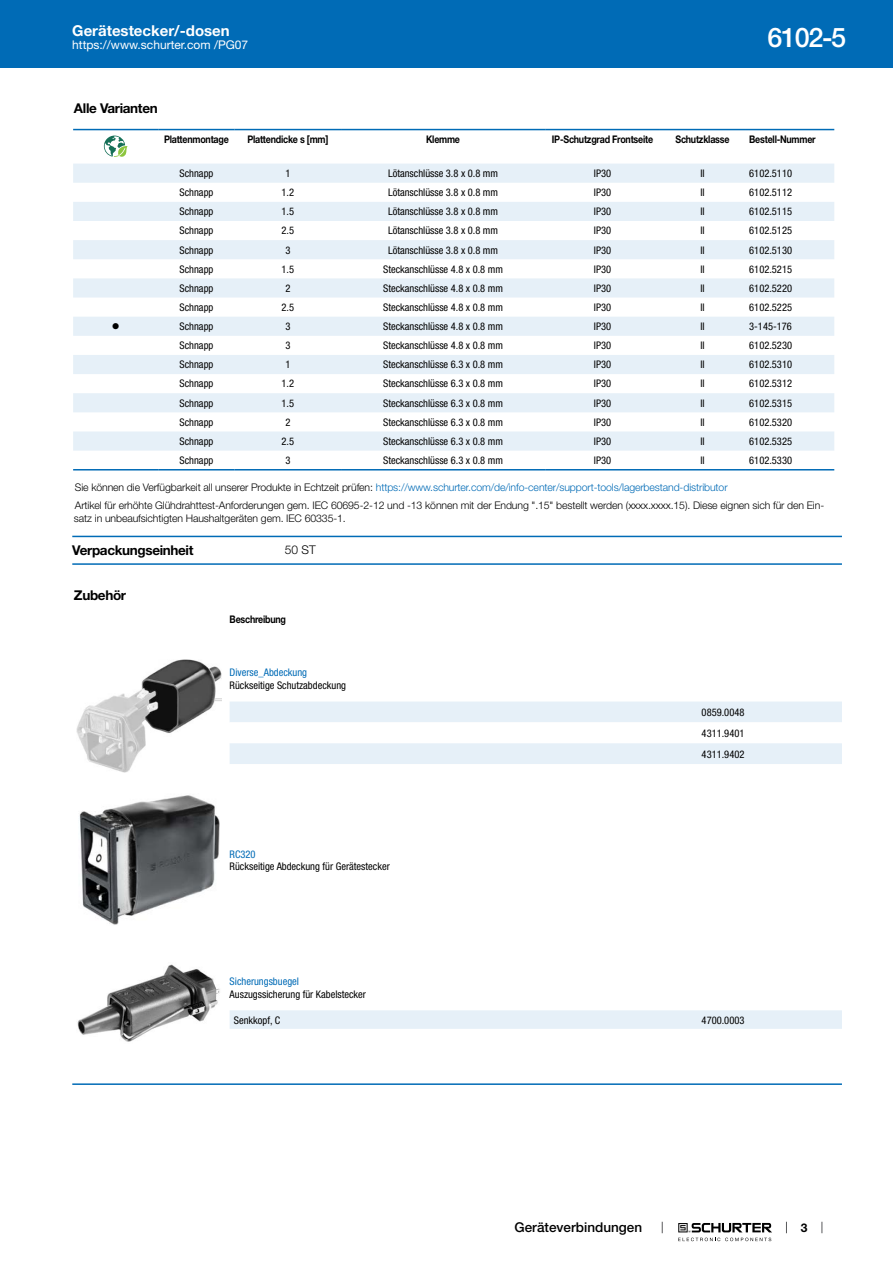
<style>
.page{position:relative;width:893px;height:1263px;background:#fff}
.page>*{position:absolute;margin:0;border:0;box-sizing:border-box;transform-origin:0 0}
.t1{font:500 27px "Helvetica Neue LT";color:#fff}
.t2{font:700 15px "Helvetica Neue LT";color:#fff}
.t3{font:700 13.5px "Helvetica Neue LT";letter-spacing:-.025em;color:#000}
.t4{font:500 13.5px "Helvetica Neue LT";color:#000}
.t5{font:12px "Helvetica Neue LT";color:#fff}
.t6{font:300 12px "Helvetica Neue LT";color:#000}
.t7{font:700 12px "Helvetica Neue LT";color:#000}
.t8{font:condensed 10.5px/20.9px "Helvetica Neue LT";color:#000;text-align:justify}
.t9{font:300 10.5px/18.5px "Helvetica Neue LT";letter-spacing:-.01em;color:#000}
.t10{font:700 10.5px "Helvetica Neue LT";letter-spacing:-.025em;color:#000;scale:.85 1}
.t11{font:condensed 10.5px "Helvetica Neue LT";color:#006bb6}
.t12{font:10.5px "Wingdings";color:#000}
.s1{color:#006bb6}
</style>
<div class="page">
<svg style="left:678px;top:1223px;width:94px;height:18px"></svg>
<div style="left:0;top:0;width:893px;height:68px;background:#006bb6"></div>
<svg style="left:73px;top:130px;width:761px;height:341px"></svg>
<svg style="left:73px;top:164px;width:761px;height:287px;fill:#e6f0f8"></svg>
<hr style="left:73px;top:129px;width:85px;height:1px;background:#006bb6">
<hr style="left:158px;top:129px;width:77px;height:1px;background:#006bb6">
<hr style="left:235px;top:129px;width:106px;height:1px;background:#006bb6">
<hr style="left:341px;top:129px;width:204px;height:1px;background:#006bb6">
<hr style="left:545px;top:129px;width:115px;height:1px;background:#006bb6">
<hr style="left:660px;top:129px;width:85px;height:1px;background:#006bb6">
<hr style="left:745px;top:129px;width:89px;height:1px;background:#006bb6">
<hr style="left:73px;top:469px;width:85px;height:1px;background:#006bb6">
<hr style="left:158px;top:469px;width:77px;height:1px;background:#006bb6">
<hr style="left:235px;top:469px;width:106px;height:1px;background:#006bb6">
<hr style="left:341px;top:469px;width:204px;height:1px;background:#006bb6">
<hr style="left:545px;top:469px;width:115px;height:1px;background:#006bb6">
<hr style="left:660px;top:469px;width:85px;height:1px;background:#006bb6">
<hr style="left:745px;top:469px;width:89px;height:1px;background:#006bb6">
<svg style="left:104px;top:136px;width:23px;height:21px"></svg>
<hr style="left:72px;top:536px;width:770px;height:1px;background:#006bb6">
<hr style="left:72px;top:563px;width:770px;height:2px;background:#006bb6">
<img style="left:77px;top:659px;width:144px;height:114px">
<svg style="left:230px;top:701px;width:612px;height:63px"></svg>
<img style="left:79px;top:795px;width:140px;height:130px">
<img style="left:77px;top:964px;width:143px;height:78px">
<div style="left:230px;top:1010px;width:612px;height:19px;background:#e6f0f8"></div>
<hr style="left:72px;top:1083px;width:770px;height:2px;background:#006bb6">
<h2 class="t2" style="left:72px;top:21px;width:159px">Gerätestecker/-dosen</h2>
<p class="t5" style="left:72px;top:38px;width:178px">https://www.schurter.com /PG07</p>
<p class="t3" style="left:74px;top:99px;width:85px">Alle Varianten</p>
<h1 class="t1" style="left:767px;top:21px;width:80px">6102-5</h1>
<p class="t10" style="left:164px;top:133px;width:78px">Plattenmontage</p>
<p class="t10" style="left:247px;top:133px;width:97px">Plattendicke s [mm]</p>
<p class="t10" style="left:426px;top:133px;width:42px">Klemme</p>
<p class="t10" style="left:552px;top:133px;width:121px">IP-Schutzgrad Frontseite</p>
<p class="t10" style="left:675px;top:133px;width:65px">Schutzklasse</p>
<p class="t10" style="left:749px;top:133px;width:80px">Bestell-Nummer</p>
<p class="t8" style="left:179px;top:163px;width:35px">Schnapp</p>
<p class="t8" style="left:285px;top:163px;width:7px">1</p>
<p class="t8" style="left:388px;top:163px;width:112px">Lötanschlüsse 3.8 x 0.8 mm</p>
<p class="t8" style="left:594px;top:163px;width:19px">IP30</p>
<p class="t8" style="left:700px;top:163px;width:6px">II</p>
<p class="t8" style="left:749px;top:163px;width:44px">6102.5110</p>
<p class="t8" style="left:179px;top:182px;width:35px">Schnapp</p>
<p class="t8" style="left:282px;top:182px;width:14px">1.2</p>
<p class="t8" style="left:388px;top:182px;width:112px">Lötanschlüsse 3.8 x 0.8 mm</p>
<p class="t8" style="left:594px;top:182px;width:19px">IP30</p>
<p class="t8" style="left:700px;top:182px;width:6px">II</p>
<p class="t8" style="left:749px;top:182px;width:44px">6102.5112</p>
<p class="t8" style="left:179px;top:201px;width:35px">Schnapp</p>
<p class="t8" style="left:282px;top:201px;width:14px">1.5</p>
<p class="t8" style="left:388px;top:201px;width:112px">Lötanschlüsse 3.8 x 0.8 mm</p>
<p class="t8" style="left:594px;top:201px;width:19px">IP30</p>
<p class="t8" style="left:700px;top:201px;width:6px">II</p>
<p class="t8" style="left:749px;top:201px;width:44px">6102.5115</p>
<p class="t8" style="left:179px;top:220px;width:35px">Schnapp</p>
<p class="t8" style="left:282px;top:220px;width:14px">2.5</p>
<p class="t8" style="left:388px;top:220px;width:112px">Lötanschlüsse 3.8 x 0.8 mm</p>
<p class="t8" style="left:594px;top:220px;width:19px">IP30</p>
<p class="t8" style="left:700px;top:220px;width:6px">II</p>
<p class="t8" style="left:749px;top:220px;width:44px">6102.5125</p>
<p class="t8" style="left:179px;top:239px;width:35px">Schnapp</p>
<p class="t8" style="left:285px;top:239px;width:7px">3</p>
<p class="t8" style="left:388px;top:239px;width:112px">Lötanschlüsse 3.8 x 0.8 mm</p>
<p class="t8" style="left:594px;top:239px;width:19px">IP30</p>
<p class="t8" style="left:700px;top:239px;width:6px">II</p>
<p class="t8" style="left:749px;top:239px;width:44px">6102.5130</p>
<p class="t8" style="left:179px;top:258px;width:35px">Schnapp</p>
<p class="t8" style="left:282px;top:258px;width:14px">1.5</p>
<p class="t8" style="left:383px;top:258px;width:121px">Steckanschlüsse 4.8 x 0.8 mm</p>
<p class="t8" style="left:594px;top:258px;width:19px">IP30</p>
<p class="t8" style="left:700px;top:258px;width:6px">II</p>
<p class="t8" style="left:749px;top:258px;width:44px">6102.5215</p>
<p class="t8" style="left:179px;top:278px;width:35px">Schnapp</p>
<p class="t8" style="left:285px;top:278px;width:7px">2</p>
<p class="t8" style="left:383px;top:278px;width:121px">Steckanschlüsse 4.8 x 0.8 mm</p>
<p class="t8" style="left:594px;top:278px;width:19px">IP30</p>
<p class="t8" style="left:700px;top:278px;width:6px">II</p>
<p class="t8" style="left:749px;top:278px;width:44px">6102.5220</p>
<p class="t8" style="left:179px;top:297px;width:35px">Schnapp</p>
<p class="t8" style="left:282px;top:297px;width:14px">2.5</p>
<p class="t8" style="left:383px;top:297px;width:121px">Steckanschlüsse 4.8 x 0.8 mm</p>
<p class="t8" style="left:594px;top:297px;width:19px">IP30</p>
<p class="t8" style="left:700px;top:297px;width:6px">II</p>
<p class="t8" style="left:749px;top:297px;width:44px">6102.5225</p>
<p class="t12" style="left:112px;top:320px;width:9px">●</p>
<p class="t8" style="left:179px;top:316px;width:35px">Schnapp</p>
<p class="t8" style="left:285px;top:316px;width:7px">3</p>
<p class="t8" style="left:383px;top:316px;width:121px">Steckanschlüsse 4.8 x 0.8 mm</p>
<p class="t8" style="left:594px;top:316px;width:19px">IP30</p>
<p class="t8" style="left:700px;top:316px;width:6px">II</p>
<p class="t8" style="left:749px;top:316px;width:44px">3-145-176</p>
<p class="t8" style="left:179px;top:335px;width:35px">Schnapp</p>
<p class="t8" style="left:285px;top:335px;width:7px">3</p>
<p class="t8" style="left:383px;top:335px;width:121px">Steckanschlüsse 4.8 x 0.8 mm</p>
<p class="t8" style="left:594px;top:335px;width:19px">IP30</p>
<p class="t8" style="left:700px;top:335px;width:6px">II</p>
<p class="t8" style="left:749px;top:335px;width:44px">6102.5230</p>
<p class="t8" style="left:179px;top:354px;width:35px">Schnapp</p>
<p class="t8" style="left:285px;top:354px;width:7px">1</p>
<p class="t8" style="left:383px;top:354px;width:121px">Steckanschlüsse 6.3 x 0.8 mm</p>
<p class="t8" style="left:594px;top:354px;width:19px">IP30</p>
<p class="t8" style="left:700px;top:354px;width:6px">II</p>
<p class="t8" style="left:749px;top:354px;width:44px">6102.5310</p>
<p class="t8" style="left:179px;top:373px;width:35px">Schnapp</p>
<p class="t8" style="left:282px;top:373px;width:14px">1.2</p>
<p class="t8" style="left:383px;top:373px;width:121px">Steckanschlüsse 6.3 x 0.8 mm</p>
<p class="t8" style="left:594px;top:373px;width:19px">IP30</p>
<p class="t8" style="left:700px;top:373px;width:6px">II</p>
<p class="t8" style="left:749px;top:373px;width:44px">6102.5312</p>
<p class="t8" style="left:179px;top:392px;width:35px">Schnapp</p>
<p class="t8" style="left:282px;top:392px;width:14px">1.5</p>
<p class="t8" style="left:383px;top:392px;width:121px">Steckanschlüsse 6.3 x 0.8 mm</p>
<p class="t8" style="left:594px;top:392px;width:19px">IP30</p>
<p class="t8" style="left:700px;top:392px;width:6px">II</p>
<p class="t8" style="left:749px;top:392px;width:44px">6102.5315</p>
<p class="t8" style="left:179px;top:411px;width:35px">Schnapp</p>
<p class="t8" style="left:285px;top:411px;width:7px">2</p>
<p class="t8" style="left:383px;top:411px;width:121px">Steckanschlüsse 6.3 x 0.8 mm</p>
<p class="t8" style="left:594px;top:411px;width:19px">IP30</p>
<p class="t8" style="left:700px;top:411px;width:6px">II</p>
<p class="t8" style="left:749px;top:411px;width:44px">6102.5320</p>
<p class="t8" style="left:179px;top:431px;width:35px">Schnapp</p>
<p class="t8" style="left:282px;top:431px;width:14px">2.5</p>
<p class="t8" style="left:383px;top:431px;width:121px">Steckanschlüsse 6.3 x 0.8 mm</p>
<p class="t8" style="left:594px;top:431px;width:19px">IP30</p>
<p class="t8" style="left:700px;top:431px;width:6px">II</p>
<p class="t8" style="left:749px;top:431px;width:44px">6102.5325</p>
<p class="t8" style="left:179px;top:450px;width:35px">Schnapp</p>
<p class="t8" style="left:285px;top:450px;width:7px">3</p>
<p class="t8" style="left:383px;top:450px;width:121px">Steckanschlüsse 6.3 x 0.8 mm</p>
<p class="t8" style="left:594px;top:450px;width:19px">IP30</p>
<p class="t8" style="left:700px;top:450px;width:6px">II</p>
<p class="t8" style="left:749px;top:450px;width:44px">6102.5330</p>
<p class="t9" style="left:75px;top:478px;width:751px">Sie können die Verfügbarkeit all unserer Produkte in Echtzeit prüfen: <span class="s1">https://www.schurter.com/de/info-center/support-tools/lagerbestand-distributor<br></span>Artikel für erhöhte Glühdrahttest-Anforderungen gem. IEC 60695-2-12 und -13 können mit der Endung ".15" bestellt werden (xxxx.xxxx.15). Diese eignen sich für den Ein-</p>
<p class="t9" style="left:74px;top:509px;width:273px">satz in unbeaufsichtigten Haushaltgeräten gem. IEC 60335-1.</p>
<p class="t3" style="left:72px;top:542px;width:123px">Verpackungseinheit</p>
<p class="t6" style="left:285px;top:542px;width:32px">50 ST</p>
<p class="t3" style="left:74px;top:587px;width:54px">Zubehör</p>
<p class="t10" style="left:230px;top:613px;width:68px">Beschreibung</p>
<p class="t11" style="left:230px;top:666px;width:79px">Diverse_Abdeckung</p>
<p class="t8" style="left:230px;top:675px;width:118px">Rückseitige Schutzabdeckung</p>
<p class="t11" style="left:230px;top:848px;width:28px">RC320</p>
<p class="t8" style="left:230px;top:856px;width:162px">Rückseitige Abdeckung für Gerätestecker</p>
<p class="t8" style="left:702px;top:702px;width:44px">0859.0048<br>4311.9401<br>4311.9402</p>
<p class="t11" style="left:230px;top:975px;width:71px">Sicherungsbuegel</p>
<p class="t8" style="left:230px;top:983px;width:138px">Auszugssicherung für Kabelstecker</p>
<p class="t8" style="left:234px;top:1009px;width:48px">Senkkopf, C</p>
<p class="t8" style="left:702px;top:1009px;width:44px">4700.0003</p>
<p class="t4" style="left:515px;top:1219px;width:129px">Geräteverbindungen</p>
<p class="t7" style="left:801px;top:1220px;width:8px">3</p>
</div>
